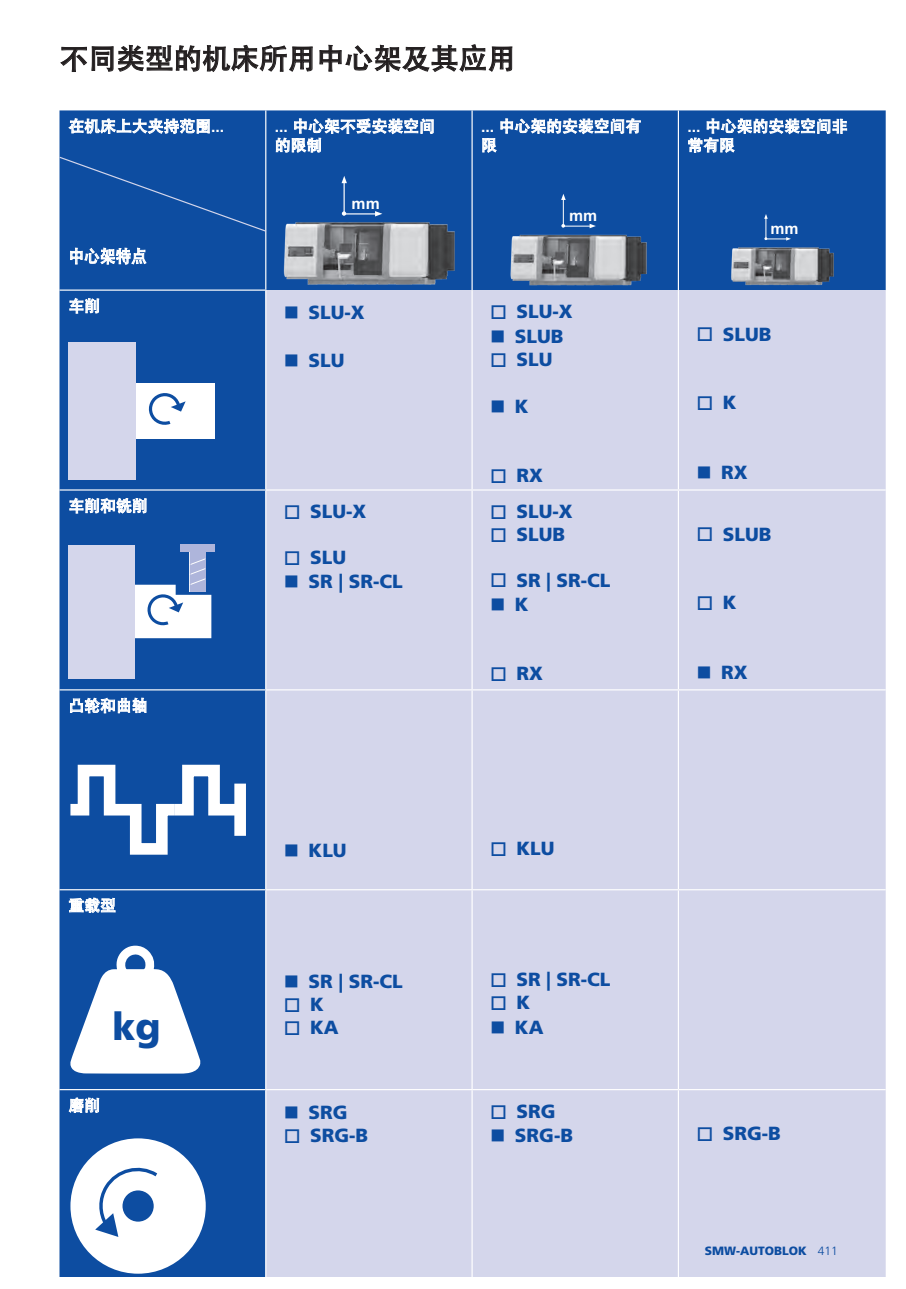
<style>
.page{position:relative;width:906px;height:1289px;background:#fff}
.page>*{position:absolute;margin:0;border:0;box-sizing:border-box;transform-origin:0 0}
.t1{font:900 38.25px "Frutiger";color:#0d4da1}
.t2{font:28.5px "Adobe Heiti Std";color:#231f20}
.t3{font:900 19.05px "Frutiger LT Std";color:#0d4da1}
.t4{font:17.4px "Adobe Heiti Std";color:#fff;scale:.9 1}
.t5{font:15.9px/19px "Adobe Heiti Std";color:#fff}
.t6{font:700 15.9px "Frutiger LT Std";color:#fff}
.t7{font:900 12px "Frutiger";color:#0d4da1}
.s1{font-family:"Frutiger LT Std";font-weight:700}
.s2{font-weight:300}
</style>
<div class="page">
<div style="left:59px;top:110px;width:826px;height:1166px;background:#0d4da1"></div>
<div style="left:266px;top:290px;width:619px;height:199px;background:#d4d6eb"></div>
<div style="left:266px;top:490px;width:619px;height:786px;background:#d4d6eb"></div>
<hr style="left:265px;top:291px;width:1px;height:198px;background:#fff">
<hr style="left:471px;top:290px;width:2px;height:199px;background:#fff">
<hr style="left:678px;top:290px;width:1px;height:199px;background:#fff">
<hr style="left:471px;top:490px;width:2px;height:199px;background:#fff">
<hr style="left:678px;top:490px;width:1px;height:199px;background:#fff">
<hr style="left:471px;top:690px;width:2px;height:199px;background:#fff">
<hr style="left:678px;top:690px;width:1px;height:199px;background:#fff">
<hr style="left:471px;top:890px;width:2px;height:198px;background:#fff">
<hr style="left:678px;top:890px;width:1px;height:198px;background:#fff">
<hr style="left:265px;top:1090px;width:1px;height:186px;background:#fff">
<hr style="left:471px;top:1090px;width:2px;height:186px;background:#fff">
<hr style="left:678px;top:1090px;width:1px;height:186px;background:#fff">
<hr style="left:265px;top:110px;width:1px;height:179px;background:#fff">
<hr style="left:471px;top:110px;width:2px;height:180px;background:#fff">
<hr style="left:678px;top:110px;width:1px;height:180px;background:#fff">
<hr style="left:59px;top:489px;width:207px;height:1px;background:#fff">
<hr style="left:59px;top:689px;width:207px;height:1px;background:#fff">
<hr style="left:59px;top:889px;width:207px;height:1px;background:#fff">
<hr style="left:59px;top:1088px;width:207px;height:2px;background:#fff">
<hr style="left:59px;top:289px;width:207px;height:2px;background:#fff">
<hr style="left:266px;top:489px;width:206px;height:1px;background:#fff">
<hr style="left:265px;top:490px;width:1px;height:199px;background:#fff">
<hr style="left:472px;top:489px;width:206px;height:1px;background:#fff">
<hr style="left:678px;top:489px;width:207px;height:1px;background:#fff">
<hr style="left:266px;top:689px;width:206px;height:1px;background:#fff">
<hr style="left:265px;top:690px;width:1px;height:199px;background:#fff">
<hr style="left:472px;top:689px;width:206px;height:1px;background:#fff">
<hr style="left:678px;top:689px;width:207px;height:1px;background:#fff">
<hr style="left:266px;top:889px;width:206px;height:1px;background:#fff">
<hr style="left:265px;top:890px;width:1px;height:198px;background:#fff">
<hr style="left:472px;top:889px;width:206px;height:1px;background:#fff">
<hr style="left:678px;top:889px;width:207px;height:1px;background:#fff">
<hr style="left:266px;top:1088px;width:206px;height:2px;background:#fff">
<hr style="left:472px;top:1088px;width:206px;height:2px;background:#fff">
<hr style="left:678px;top:1088px;width:207px;height:2px;background:#fff">
<div style="left:59px;top:156px;width:208px;height:77px;background:#0d4da1"></div>
<img style="left:278px;top:215px;width:181px;height:72px">
<img style="left:505px;top:230px;width:145px;height:57px">
<img style="left:727px;top:243px;width:109px;height:43px">
<div style="left:135px;top:383px;width:79px;height:55px;background:#fff"></div>
<div style="left:68px;top:342px;width:68px;height:137px;background:#d4d6eb"></div>
<div style="left:69px;top:545px;width:66px;height:133px;background:#d4d6eb"></div>
<div style="left:180px;top:545px;width:35px;height:7px;background:#aeb5db"></div>
<div style="left:70px;top:1138px;width:136px;height:135px;background:#fff;border-radius:50%"></div>
<svg style="left:95px;top:1167px;width:63px;height:69px"></svg>
<svg style="left:66px;top:761px;width:183px;height:96px"></svg>
<div style="left:234px;top:783px;width:12px;height:52px;background:#fff"></div>
<svg style="left:70px;top:945px;width:130px;height:128px"></svg>
<hr style="left:343px;top:181px;width:2px;height:33px;background:#fff">
<hr style="left:343px;top:213px;width:33px;height:1px;background:#fff">
<svg style="left:375px;top:211px;width:7px;height:5px"></svg>
<svg style="left:341px;top:176px;width:6px;height:7px"></svg>
<svg style="left:342px;top:211px;width:4px;height:5px"></svg>
<svg style="left:561px;top:194px;width:35px;height:34px"></svg>
<svg style="left:764px;top:214px;width:27px;height:26px"></svg>
<svg style="left:135px;top:552px;width:76px;height:86px"></svg>
<h2 class="t2" style="left:59px;top:42px;width:458px">不同类型的机床所用中心架及其应用</h2>
<p class="t5" style="left:68px;top:117px;width:157px">在机床上大夹持范围<span class="s1">...</span></p>
<p class="t5" style="left:275px;top:117px;width:162px"><span class="s1">...</span> 中心架不受安装空间的限制</p>
<p class="t5" style="left:481px;top:117px;width:162px"><span class="s1">...</span> 中心架的安装空间有限</p>
<p class="t5" style="left:687px;top:117px;width:162px"><span class="s1">...</span> 中心架的安装空间非常有限</p>
<p class="t4" style="left:68px;top:246px;width:89px">中心架特点</p>
<p class="t5" style="left:68px;top:297px;width:33px">车削</p>
<p class="t5" style="left:68px;top:496px;width:81px">车削和铣削</p>
<p class="t5" style="left:68px;top:696px;width:81px">凸轮和曲轴</p>
<p class="t5" style="left:68px;top:896px;width:49px">重载型</p>
<h1 class="t1" style="left:112px;top:1003px;width:50px">kg</h1>
<p class="t5" style="left:68px;top:1096px;width:33px">磨削</p>
<p class="t6" style="left:351px;top:194px;width:30px">mm</p>
<p class="t3" style="left:284px;top:301px;width:82px">■ SLU-X</p>
<p class="t3" style="left:284px;top:349px;width:62px">■ SLU</p>
<p class="t3" style="left:284px;top:500px;width:84px">□ SLU-X</p>
<p class="t3" style="left:284px;top:545px;width:64px">□ SLU</p>
<p class="t3" style="left:284px;top:570px;width:120px">■ SR | SR-CL</p>
<p class="t6" style="left:569px;top:206px;width:30px">mm</p>
<p class="t3" style="left:490px;top:300px;width:84px">□ SLU-X</p>
<p class="t3" style="left:490px;top:325px;width:75px">■ SLUB</p>
<p class="t3" style="left:490px;top:347px;width:64px">□ SLU</p>
<p class="t3" style="left:490px;top:395px;width:40px">■ K</p>
<p class="t3" style="left:490px;top:463px;width:54px">□ RX</p>
<p class="t3" style="left:490px;top:500px;width:84px">□ SLU-X</p>
<p class="t3" style="left:490px;top:523px;width:77px">□ SLUB</p>
<p class="t3" style="left:490px;top:568px;width:122px">□ SR | SR-CL</p>
<p class="t3" style="left:490px;top:593px;width:40px">■ K</p>
<p class="t3" style="left:490px;top:661px;width:54px">□ RX</p>
<p class="t3" style="left:284px;top:838px;width:64px">■ KLU</p>
<p class="t3" style="left:490px;top:836px;width:66px">□ KLU</p>
<p class="t3" style="left:284px;top:970px;width:120px">■ SR | SR-CL</p>
<p class="t3" style="left:284px;top:992px;width:42px">□ K</p>
<p class="t3" style="left:284px;top:1015px;width:56px">□ KA</p>
<p class="t3" style="left:490px;top:968px;width:122px">□ SR | SR-CL</p>
<p class="t3" style="left:490px;top:990px;width:42px">□ K</p>
<p class="t3" style="left:490px;top:1015px;width:55px">■ KA</p>
<p class="t6" style="left:770px;top:219px;width:30px">mm</p>
<p class="t3" style="left:696px;top:322px;width:77px">□ SLUB</p>
<p class="t3" style="left:696px;top:391px;width:42px">□ K</p>
<p class="t3" style="left:696px;top:461px;width:53px">■ RX</p>
<p class="t3" style="left:696px;top:522px;width:77px">□ SLUB</p>
<p class="t3" style="left:696px;top:591px;width:42px">□ K</p>
<p class="t3" style="left:696px;top:661px;width:53px">■ RX</p>
<p class="t3" style="left:284px;top:1100px;width:65px">■ SRG</p>
<p class="t3" style="left:284px;top:1123px;width:86px">□ SRG-B</p>
<p class="t3" style="left:490px;top:1099px;width:67px">□ SRG</p>
<p class="t3" style="left:490px;top:1124px;width:84px">■ SRG-B</p>
<p class="t3" style="left:696px;top:1121px;width:86px">□ SRG-B</p>
<p class="t7" style="left:705px;top:1243px;width:135px">SMW-AUTOBLOK <span class="s2">411</span></p>
</div>
